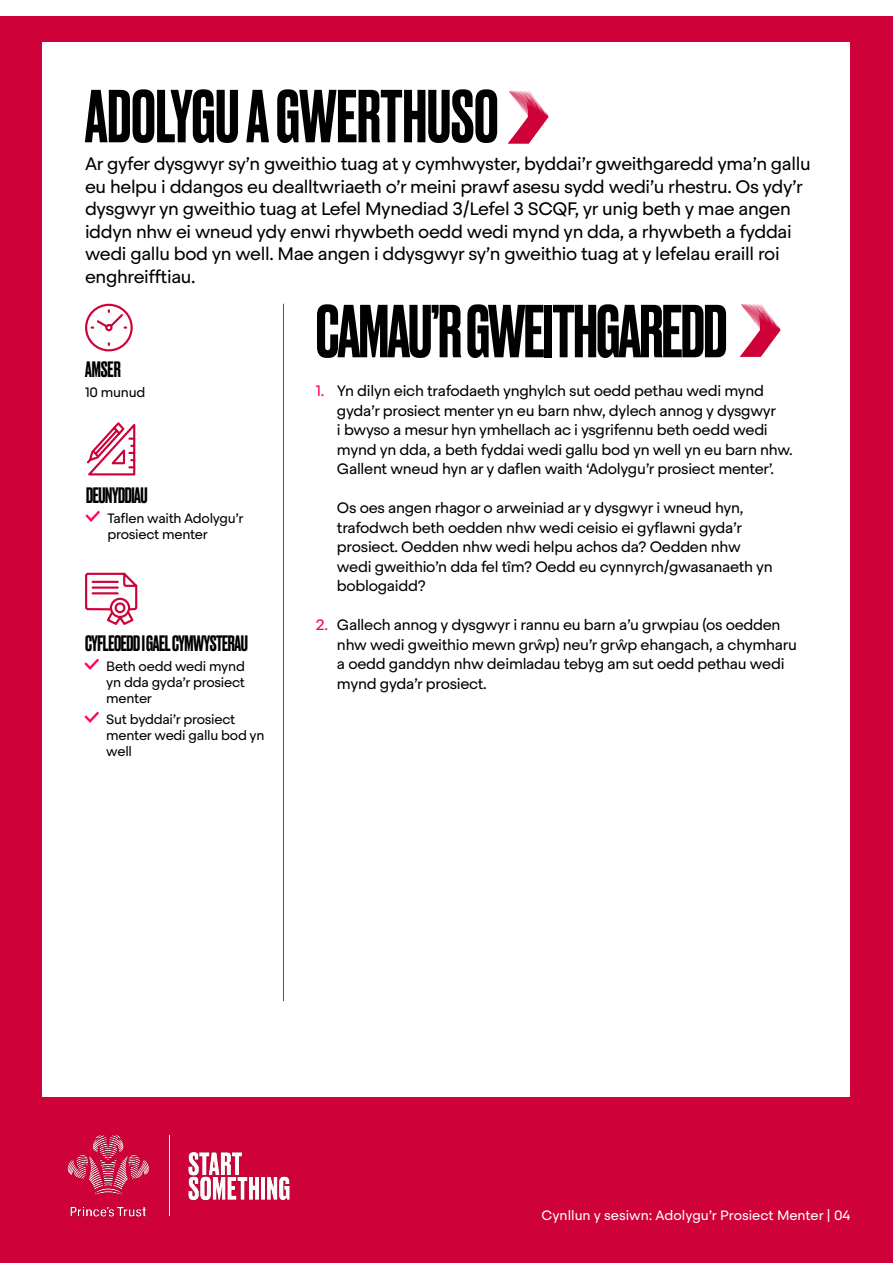
<style>
.page{position:relative;width:893px;height:1263px;background:#fff}
.page>*{position:absolute;margin:0;border:0;box-sizing:border-box;transform-origin:0 0}
.t1{font:500 70.5px "Druk";letter-spacing:-.02em;color:#000}
.t2{font:500 70.5px "Druk";color:#000}
.t3{font:500 21px "Druk";letter-spacing:-.02em;color:#000}
.t4{font:18px/22.5px "Steradian";letter-spacing:-.02em;color:#000}
.t5{font:15px/19.5px "Steradian";letter-spacing:-.02em;color:#000}
.t6{font:13.5px/16.2px "Steradian";letter-spacing:-.02em;color:#000}
.t7{font:13.5px "Steradian";color:#fff}
.s1{color:#ff034b}
</style>
<div class="page">
<div style="left:0;top:16px;width:893px;height:1247px;background:#ce0138"></div>
<div style="left:43px;top:43px;width:807px;height:1054px;background:#fff"></div>
<svg style="left:508px;top:91px;width:41px;height:53px"></svg>
<hr style="left:283px;top:304px;width:1px;height:697px;background:#ff034b">
<svg style="left:85px;top:303px;width:48px;height:49px"></svg>
<svg style="left:740px;top:304px;width:41px;height:53px"></svg>
<img style="left:67px;top:1134px;width:223px;height:83px">
<svg style="left:86px;top:422px;width:50px;height:54px"></svg>
<svg style="left:85px;top:572px;width:53px;height:53px"></svg>
<h1 class="t2" style="left:85px;top:68px;width:415px">ADOLYGU A GWERTHUSO</h1>
<p class="t4" style="left:85px;top:153px;width:727px">Ar gyfer dysgwyr sy’n gweithio tuag at y cymhwyster, byddai’r gweithgaredd yma’n gallu eu helpu i ddangos eu dealltwriaeth o’r meini prawf asesu sydd wedi’u rhestru. Os ydy’r dysgwyr yn gweithio tuag at Lefel Mynediad 3/Lefel 3 SCQF, yr unig beth y mae angen iddyn nhw ei wneud ydy enwi rhywbeth oedd wedi mynd yn dda, a rhywbeth a fyddai wedi gallu bod yn well. Mae angen i ddysgwyr sy’n gweithio tuag at y lefelau eraill roi enghreifftiau.</p>
<h2 class="t3" style="left:85px;top:355px;width:37px">AMSER</h2>
<p class="t6" style="left:85px;top:385px;width:62px">10 munud</p>
<h2 class="t3" style="left:86px;top:480px;width:63px">DEUNYDDIAU</h2>
<p class="t6" style="left:107px;top:510px;width:138px">Taflen waith Adolygu’r prosiect menter</p>
<h2 class="t3" style="left:85px;top:628px;width:164px">CYFLEOEDD I GAEL CYMWYSTERAU</h2>
<p class="t6" style="left:106px;top:658px;width:140px;text-align:justify">Beth oedd wedi mynd yn dda gyda’r prosiect menter</p>
<p class="t6" style="left:106px;top:711px;width:160px">Sut byddai’r prosiect menter wedi gallu bod yn well</p>
<h1 class="t1" style="left:316px;top:283px;width:413px">CAMAU’R GWEITHGAREDD</h1>
<p class="t5" style="left:337px;top:381px;width:457px;text-indent:-21px"><span class="s1">1.</span> Yn dilyn eich trafodaeth ynghylch sut oedd pethau wedi mynd gyda’r prosiect menter yn eu barn nhw, dylech annog y dysgwyr<br>i bwyso a mesur hyn ymhellach ac i ysgrifennu beth oedd wedi mynd yn dda, a beth fyddai wedi gallu bod yn well yn eu barn nhw.<br>Gallent wneud hyn ar y daflen waith ‘Adolygu’r prosiect menter’.</p>
<p class="t5" style="left:337px;top:498px;width:437px">Os oes angen rhagor o arweiniad ar y dysgwyr i wneud hyn, trafodwch beth oedden nhw wedi ceisio ei gyflawni gyda’r prosiect. Oedden nhw wedi helpu achos da? Oedden nhw wedi gweithio’n dda fel tîm? Oedd eu cynnyrch/gwasanaeth yn boblogaidd?</p>
<p class="t5" style="left:337px;top:615px;width:462px;text-indent:-21px"><span class="s1">2.</span> Gallech annog y dysgwyr i rannu eu barn a’u grwpiau (os oedden nhw wedi gweithio mewn grŵp) neu’r grŵp ehangach, a chymharu a oedd ganddyn nhw deimladau tebyg am sut oedd pethau wedi mynd gyda’r prosiect.</p>
<p class="t7" style="left:542px;top:1207px;width:310px">Cynllun y sesiwn: Adolygu’r Prosiect Menter | 04</p>
</div>
